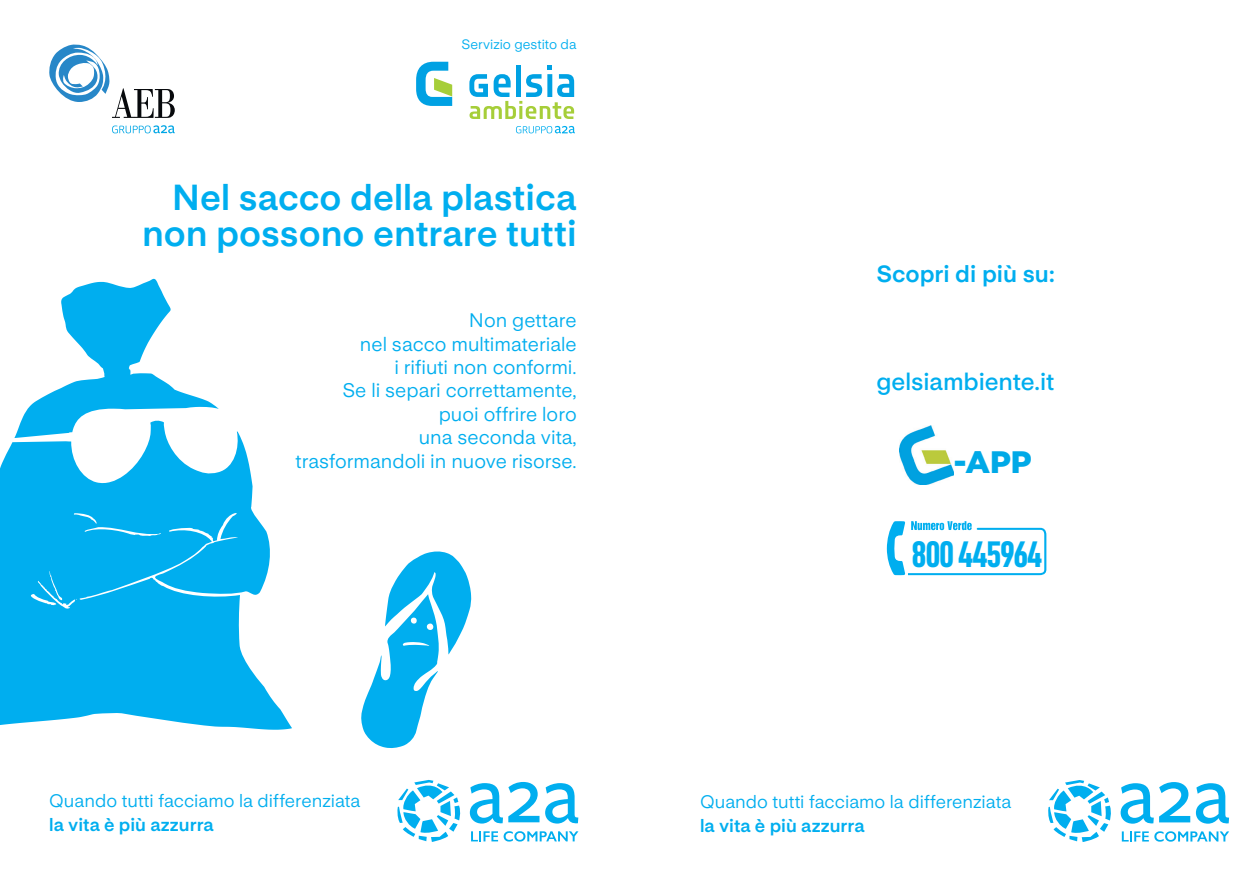
<style>
.page{position:relative;width:1259px;height:893px;background:#fff}
.page>*{position:absolute;margin:0;border:0;box-sizing:border-box;transform-origin:0 0}
.t1{font:37.2px "D DIN Condensed Bold";letter-spacing:-.04em;color:#00aeef}
.t2{font:700 36px "Life Sans";color:#00aeef}
.t3{font:900 31.05px "Gotham";color:#00a9e7}
.t4{font:600 24px "Life Sans";letter-spacing:-.005em;color:#00aeef}
.t5{font:700 23.25px "Life Sans";color:#00aeef}
.t6{font:19.5px "Life Sans";color:#00aeef}
.t7{font:18px "Life Sans";color:#00aeef}
.t8{font:700 18px "Life Sans";color:#00aeef}
.t9{font:13.5px "Life Sans";color:#00aeef}
</style>
<div class="page">
<svg style="left:21px;top:279px;width:198px;height:141px"></svg>
<svg style="left:0;top:420px;width:292px;height:310px;fill:#00aeef"></svg>
<svg style="left:112px;top:125px;width:63px;height:8px"></svg>
<svg style="left:49px;top:44px;width:126px;height:74px"></svg>
<svg style="left:516px;top:126px;width:59px;height:7px"></svg>
<svg style="left:469px;top:65px;width:105px;height:54px"></svg>
<svg style="left:416px;top:62px;width:36px;height:44px"></svg>
<svg style="left:397px;top:780px;width:64px;height:62px"></svg>
<svg style="left:470px;top:782px;width:69px;height:42px"></svg>
<svg style="left:545px;top:783px;width:33px;height:41px"></svg>
<svg style="left:471px;top:831px;width:107px;height:10px"></svg>
<svg style="left:361px;top:551px;width:110px;height:197px"></svg>
<img style="left:900px;top:426px;width:54px;height:59px">
<svg style="left:887px;top:521px;width:159px;height:54px"></svg>
<svg style="left:1048px;top:780px;width:63px;height:62px"></svg>
<svg style="left:1120px;top:783px;width:33px;height:41px"></svg>
<svg style="left:1159px;top:782px;width:31px;height:40px"></svg>
<svg style="left:1196px;top:783px;width:33px;height:41px"></svg>
<svg style="left:1121px;top:831px;width:27px;height:10px"></svg>
<svg style="left:1154px;top:831px;width:75px;height:11px"></svg>
<p class="t9" style="left:461px;top:37px;width:116px">Servizio gestito da</p>
<p class="t2" style="left:172px;top:176px;width:406px">Nel sacco della plastica</p>
<p class="t2" style="left:142px;top:212px;width:436px">non possono entrare tutti</p>
<p class="t6" style="left:469px;top:309px;width:109px">Non gettare</p>
<p class="t6" style="left:360px;top:333px;width:218px">nel sacco multimateriale</p>
<p class="t6" style="left:394px;top:356px;width:184px">i rifiuti non conformi.</p>
<p class="t6" style="left:342px;top:380px;width:236px">Se li separi correttamente,</p>
<p class="t6" style="left:439px;top:403px;width:139px">puoi offrire loro</p>
<p class="t6" style="left:419px;top:426px;width:159px">una seconda vita,</p>
<p class="t6" style="left:296px;top:450px;width:282px">trasformandoli in nuove risorse.</p>
<p class="t7" style="left:49px;top:791px;width:313px">Quando tutti facciamo la differenziata</p>
<p class="t8" style="left:49px;top:815px;width:166px">la vita è più azzurra</p>
<p class="t5" style="left:876px;top:261px;width:180px">Scopri di più su:</p>
<p class="t4" style="left:876px;top:367px;width:179px">gelsiambiente.it</p>
<h3 class="t3" style="left:954px;top:444px;width:79px">-APP</h3>
<p class="t1" style="left:911px;top:534px;width:133px">800 445964</p>
<p class="t7" style="left:700px;top:791px;width:313px">Quando tutti facciamo la differenziata</p>
<p class="t8" style="left:700px;top:815px;width:166px">la vita è più azzurra</p>
</div>
